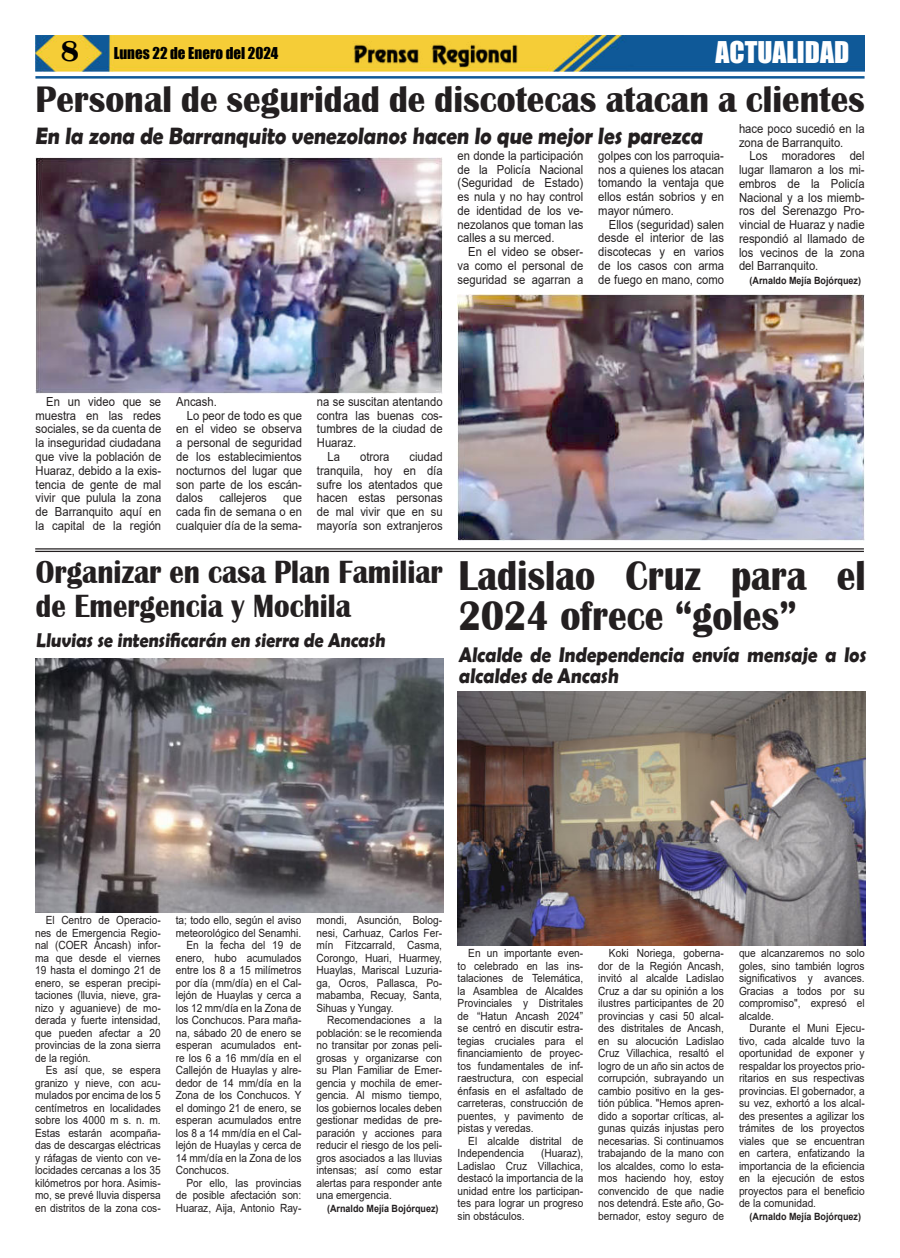
<style>
.page{position:relative;width:900px;height:1258px;background:#fff}
.page>*{position:absolute;margin:0;border:0;box-sizing:border-box;transform-origin:0 0}
.t1{font:700 42.88px/40px "Britannic";color:#231f20;scale:.87 1}
.t2{font:700 38px "Britannic";color:#231f20;scale:.92 1}
.t3{font:700 33.12px/33.8px "Britannic";color:#231f20;scale:.87 1}
.t4{font:27.5px "Impact";color:#fff}
.t5{font:700 23.75px "Berlin Sans FB Demi";color:#231f20;scale:.9 1}
.t6{font:700 21.25px/21.2px "Berlin Sans FB Demi";color:#231f20;scale:.9 1}
.t7{font:700 20px "Berlin Sans FB Demi";color:#231f20;scale:.9 1}
.t8{font:15px "Impact";color:#000}
.t9{font:12.5px/13.8px "Arial";color:#231f20;text-align:justify;scale:.9 1}
.t10{font:11.25px/12.5px "Arial";color:#231f20;text-align:justify;scale:.9 1}
.t11{font:700 10px "Arial";color:#231f20;scale:.9 1}
.s1{font-family:"Britannic";font-weight:700;font-size:30px}
</style>
<div class="page">
<img style="left:35px;top:35px;width:830px;height:36px">
<hr style="left:35px;top:76px;width:830px;height:3px;background:#0f5998">
<img style="left:351px;top:41px;width:169px;height:27px">
<img style="left:36px;top:158px;width:407px;height:235px">
<img style="left:458px;top:294px;width:407px;height:247px">
<hr style="left:35px;top:548px;width:829px;height:1px;background:#231f20">
<hr style="left:35px;top:551px;width:829px;height:1px;background:#231f20">
<img style="left:35px;top:659px;width:408px;height:253px">
<img style="left:458px;top:692px;width:408px;height:254px">
<h3 class="t8" style="left:61px;top:45px;width:219px"><span class="s1">8</span> Lunes 22 de Enero del 2024</h3>
<h3 class="t4" style="left:716px;top:37px;width:135px">ACTUALIDAD</h3>
<h2 class="t2" style="left:36px;top:86px;width:903px">Personal de seguridad de discotecas atacan a clientes</h2>
<p class="t9" style="left:458px;top:150px;width:141px">en donde la participación de la Policía Nacional (Seguridad de Estado) es nula y no hay control de identidad de los ve&shy;nezolanos que toman las calles a su merced.</p>
<p class="t9" style="left:458px;top:246px;width:141px;text-indent:11px">En el video se obser&shy;va como el personal de seguridad se agarran a</p>
<p class="t9" style="left:739px;top:123px;width:141px">hace poco sucedió en la zona de Barranquito.</p>
<p class="t9" style="left:739px;top:150px;width:141px;text-indent:11px">Los moradores del lugar llamaron a los mi&shy;embros de la Policía Nacional y a los miemb&shy;ros del Serenazgo Pro&shy;vincial de Huaraz y nadie respondió al llamado de los vecinos de la zona del Barranquito.</p>
<p class="t11" style="left:750px;top:277px;width:125px">(Arnaldo Mejía Bojórquez)</p>
<h3 class="t5" style="left:35px;top:125px;width:746px">En la zona de Barranquito venezolanos hacen lo que mejor les parezca</h3>
<p class="t9" style="left:598px;top:150px;width:141px">golpes con los parroquia&shy;nos a quienes los atacan tomando la ventaja que ellos están sobrios y en mayor número.</p>
<p class="t9" style="left:598px;top:218px;width:141px;text-indent:11px">Ellos (seguridad) salen desde el interior de las discotecas y en varios de los casos con arma de fuego en mano, como</p>
<p class="t9" style="left:36px;top:396px;width:141px;text-indent:11px">En un video que se muestra en las redes sociales, se da cuenta de la inseguridad ciudadana que vive la población de Huaraz, debido a la exis&shy;tencia de gente de mal vivir que pulula la zona de Barranquito aquí en la capital de la región</p>
<p class="t9" style="left:176px;top:396px;width:47px">Ancash.</p>
<p class="t9" style="left:187px;top:410px;width:129px">Lo peor de todo es que</p>
<p class="t9" style="left:176px;top:423px;width:141px">en el video se observa</p>
<p class="t9" style="left:176px;top:437px;width:141px">a personal de seguridad</p>
<p class="t9" style="left:176px;top:451px;width:141px">de los establecimientos</p>
<p class="t9" style="left:176px;top:465px;width:141px">nocturnos del lugar que</p>
<p class="t9" style="left:176px;top:478px;width:141px">son parte de los escán-</p>
<p class="t9" style="left:176px;top:492px;width:31px">dalos</p>
<p class="t9" style="left:219px;top:492px;width:54px">callejeros</p>
<p class="t9" style="left:176px;top:492px;width:141px;text-indent:107px">que cada fin de semana o en cualquier día de la sema-</p>
<p class="t9" style="left:317px;top:396px;width:141px">na se suscitan atentando</p>
<p class="t9" style="left:317px;top:410px;width:141px">contra las buenas cos-</p>
<p class="t9" style="left:317px;top:423px;width:141px">tumbres de la ciudad de</p>
<p class="t9" style="left:317px;top:437px;width:45px">Huaraz.</p>
<p class="t9" style="left:328px;top:451px;width:15px">La</p>
<p class="t9" style="left:360px;top:451px;width:34px">otrora</p>
<p class="t9" style="left:317px;top:451px;width:141px;text-indent:93px">ciudad tranquila, hoy en día sufre los atentados que hacen estas personas de mal vivir que en su mayoría son extranjeros</p>
<h3 class="t3" style="left:36px;top:558px;width:469px">Organizar en casa Plan Familiar de Emergencia y Mochila</h3>
<h3 class="t7" style="left:36px;top:629px;width:392px">Lluvias se intensificarán en sierra de Ancash</h3>
<h1 class="t1" style="left:459px;top:559px;width:469px">Ladislao Cruz para el<br>2024 ofrece “goles”</h1>
<h3 class="t6" style="left:459px;top:645px;width:457px">Alcalde de Independencia envía mensaje a los alcaldes de Ancash</h3>
<p class="t10" style="left:35px;top:915px;width:141px;text-indent:11px">El Centro de Operacio&shy;nes de Emergencia Regio&shy;nal (COER Áncash) infor&shy;ma que desde el viernes 19 hasta el domingo 21 de enero, se esperan precipi&shy;taciones (lluvia, nieve, gra&shy;nizo y aguanieve) de mo&shy;derada y fuerte intensidad, que pueden afectar a 20 provincias de la zona sierra de la región.</p>
<p class="t10" style="left:35px;top:1065px;width:141px;text-indent:11px">Es así que, se espera granizo y nieve, con acu&shy;mulados por encima de los 5 centímetros en localidades sobre los 4000 m s. n. m.<br>Estas estarán acompaña&shy;das de descargas eléctricas y ráfagas de viento con ve&shy;locidades cercanas a los 35 kilómetros por hora. Asimis&shy;mo, se prevé lluvia dispersa en distritos de la zona cos-</p>
<p class="t10" style="left:176px;top:915px;width:141px">ta; todo ello, según el aviso</p>
<p class="t10" style="left:176px;top:927px;width:141px">meteorológico del Senamhi.</p>
<p class="t10" style="left:186px;top:940px;width:129px">En la fecha del 19 de</p>
<p class="t10" style="left:176px;top:952px;width:141px">enero, hubo acumulados</p>
<p class="t10" style="left:176px;top:965px;width:141px">entre los 8 a 15 milímetros</p>
<p class="t10" style="left:176px;top:977px;width:141px">por día (mm/día) en el Cal-</p>
<p class="t10" style="left:176px;top:990px;width:141px">lejón de Huaylas y cerca a</p>
<p class="t10" style="left:176px;top:1002px;width:141px">los 12 mm/día en la Zona de</p>
<p class="t10" style="left:176px;top:1015px;width:141px">los Conchucos. Para maña-</p>
<p class="t10" style="left:176px;top:1027px;width:141px">na, sábado 20 de enero se</p>
<p class="t10" style="left:176px;top:1040px;width:141px">esperan acumulados ent-</p>
<p class="t10" style="left:176px;top:1051px;width:141px">re los 6 a 16 mm/día en el</p>
<p class="t10" style="left:176px;top:1065px;width:141px">Callejón de Huaylas y alre-</p>
<p class="t10" style="left:176px;top:1077px;width:141px">dedor de 14 mm/día en la</p>
<p class="t10" style="left:176px;top:1090px;width:141px">Zona de los Conchucos. Y</p>
<p class="t10" style="left:176px;top:1102px;width:141px">el domingo 21 de enero, se</p>
<p class="t10" style="left:176px;top:1115px;width:141px">esperan acumulados entre</p>
<p class="t10" style="left:176px;top:1127px;width:141px">los 8 a 14 mm/día en el Cal-</p>
<p class="t10" style="left:176px;top:1140px;width:141px">lejón de Huaylas y cerca de</p>
<p class="t10" style="left:176px;top:1152px;width:141px">14 mm/día en la Zona de los</p>
<p class="t10" style="left:176px;top:1165px;width:61px">Conchucos.</p>
<p class="t10" style="left:186px;top:1177px;width:129px">Por ello, las provincias</p>
<p class="t10" style="left:176px;top:1190px;width:141px">de posible afectación son:</p>
<p class="t10" style="left:176px;top:1202px;width:141px">Huaraz, Aija, Antonio Ray-</p>
<p class="t10" style="left:316px;top:915px;width:141px">mondi, Asunción, Bolog&shy;nesi, Carhuaz, Carlos Fer&shy;mín Fitzcarrald, Casma, Corongo, Huari, Huarmey, Huaylas, Mariscal Luzuria&shy;ga, Ocros, Pallasca, Po&shy;mabamba, Recuay, Santa, Sihuas y Yungay.</p>
<p class="t10" style="left:316px;top:1015px;width:141px;text-indent:11px">Recomendaciones a la población: se le recomienda no transitar por zonas peli&shy;grosas y organizarse con su Plan Familiar de Emer&shy;gencia y mochila de emer&shy;gencia. Al mismo tiempo, los gobiernos locales deben gestionar medidas de pre&shy;paración y acciones para reducir el riesgo de los peli&shy;gros asociados a las lluvias intensas; así como estar alertas para responder ante una emergencia.</p>
<p class="t11" style="left:327px;top:1204px;width:125px">(Arnaldo Mejía Bojórquez)</p>
<p class="t10" style="left:458px;top:948px;width:141px;text-indent:11px">En un importante even&shy;to celebrado en las ins&shy;talaciones de Telemática, la Asamblea de Alcaldes Provinciales y Distritales de “Hatun Ancash 2024” se centró en discutir estra&shy;tegias cruciales para el financiamiento de proyec&shy;tos fundamentales de inf&shy;raestructura, con especial énfasis en el asfaltado de carreteras, construcción de puentes, y pavimento de pistas y veredas.</p>
<p class="t10" style="left:458px;top:1136px;width:141px;text-indent:11px">El alcalde distrital de<br>Independencia</p>
<p class="t10" style="left:458px;top:1148px;width:141px;text-indent:83px">(Huaraz), Ladislao Cruz Villachica, destacó la importancia de la unidad entre los participan&shy;tes para lograr un progreso sin obstáculos.</p>
<p class="t10" style="left:598px;top:948px;width:141px;text-indent:11px">Koki Noriega, goberna&shy;dor de la Región Ancash, invitó al alcalde Ladislao Cruz a dar su opinión a los ilustres participantes de 20 provincias y casi 50 alcal&shy;des distritales de Ancash, en su alocución Ladislao Cruz Villachica, resaltó el logro de un año sin actos de corrupción, subrayando un cambio positivo en la ges&shy;tión pública. "Hemos apren&shy;dido a soportar críticas, al&shy;gunas quizás injustas pero necesarias. Si continuamos trabajando de la mano con los alcaldes, como lo esta&shy;mos haciendo hoy, estoy convencido de que nadie nos detendrá. Este año, Go&shy;bernador, estoy seguro de</p>
<p class="t10" style="left:739px;top:948px;width:141px">que alcanzaremos no solo goles, sino también logros significativos y avances.<br>Gracias a todos por su compromiso", expresó el alcalde.</p>
<p class="t10" style="left:739px;top:1023px;width:141px;text-indent:11px">Durante el Muni Ejecu&shy;tivo, cada alcalde tuvo la oportunidad de exponer y respaldar los proyectos prio&shy;ritarios en sus respectivas provincias. El gobernador, a su vez, exhortó a los alcal&shy;des presentes a agilizar los trámites de los proyectos viales que se encuentran en cartera, enfatizando la importancia de la eficiencia en la ejecución de estos proyectos para el beneficio de la comunidad.</p>
<p class="t11" style="left:750px;top:1212px;width:125px">(Arnaldo Mejía Bojórquez)</p>
</div>
